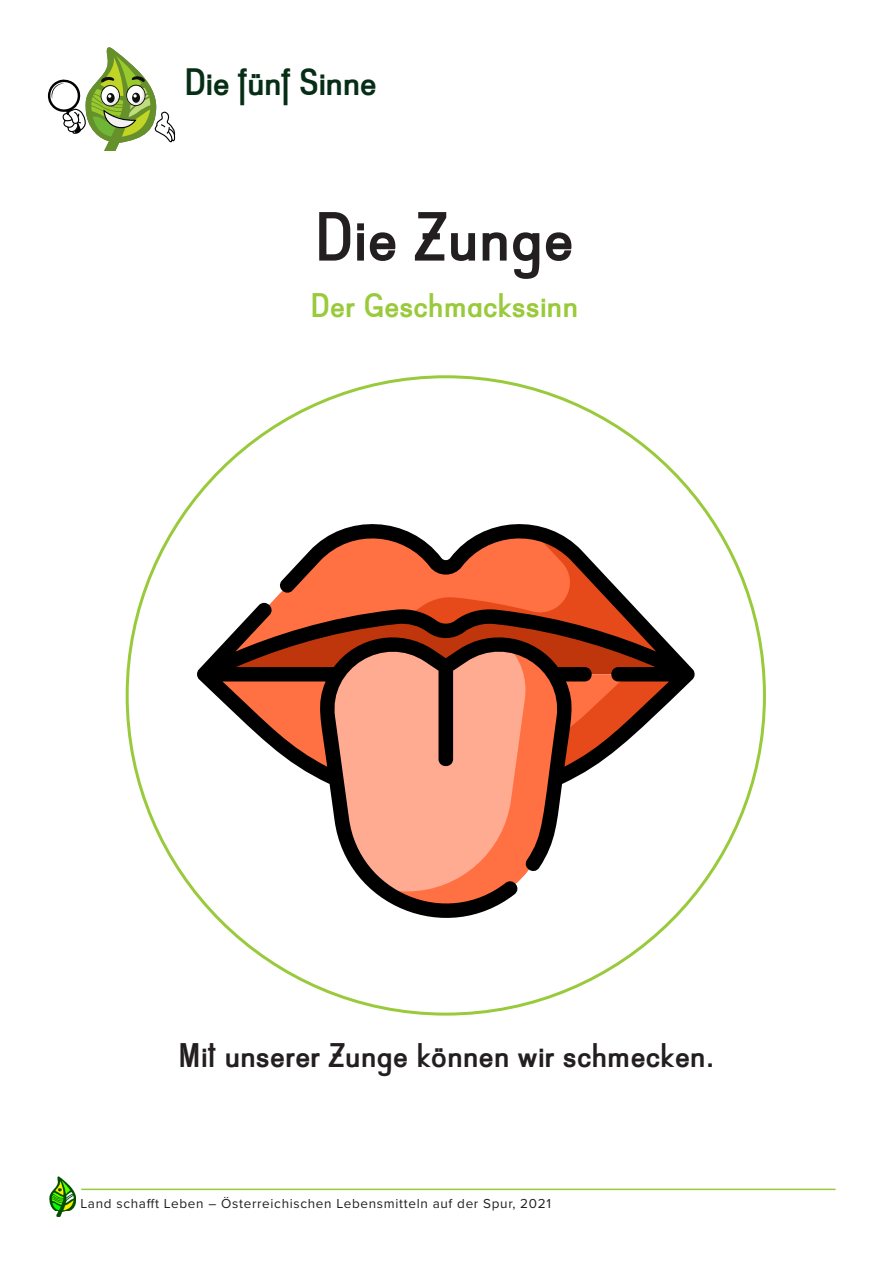
<style>
.page{position:relative;width:893px;height:1263px;background:#fff}
.page>*{position:absolute;margin:0;border:0;box-sizing:border-box;transform-origin:0 0}
.AufgabenHead{font:700 51px "Aa Bb Cc";letter-spacing:.05em;color:#231f20}
.t1{font:700 28.5px "Aa Bb Cc";letter-spacing:.03em;color:#062e16}
.AufgabenHead-2{font:700 25.5px "Aa Bb Cc";letter-spacing:.05em;color:#231f20}
.AufgabenHead-3{font:700 25.5px "Aa Bb Cc";letter-spacing:.05em;color:#99ca3b}
.t2{font:13.5px "Proxima Nova";letter-spacing:.05em;color:#231f20}
</style>
<div class="page">
<hr style="left:81px;top:1188px;width:755px;height:2px;background:#99ca3b">
<img style="left:49px;top:1177px;width:27px;height:39px">
<svg style="left:48px;top:47px;width:127px;height:104px"></svg>
<svg style="left:196px;top:524px;width:500px;height:423px"></svg>
<p class="t1" style="left:186px;top:63px;width:192px">Die fünf Sinne</p>
<p class="AufgabenHead" style="left:317px;top:202px;width:258px">Die Zunge</p>
<p class="AufgabenHead-3" style="left:312px;top:287px;width:268px">Der Geschmackssinn</p>
<p class="AufgabenHead-2" style="left:179px;top:1037px;width:536px">Mit unserer Zunge können wir schmecken.</p>
<p class="t2" style="left:81px;top:1194px;width:472px">Land schafft Leben – Österreichischen Lebensmitteln auf der Spur, 2021</p>
</div>
